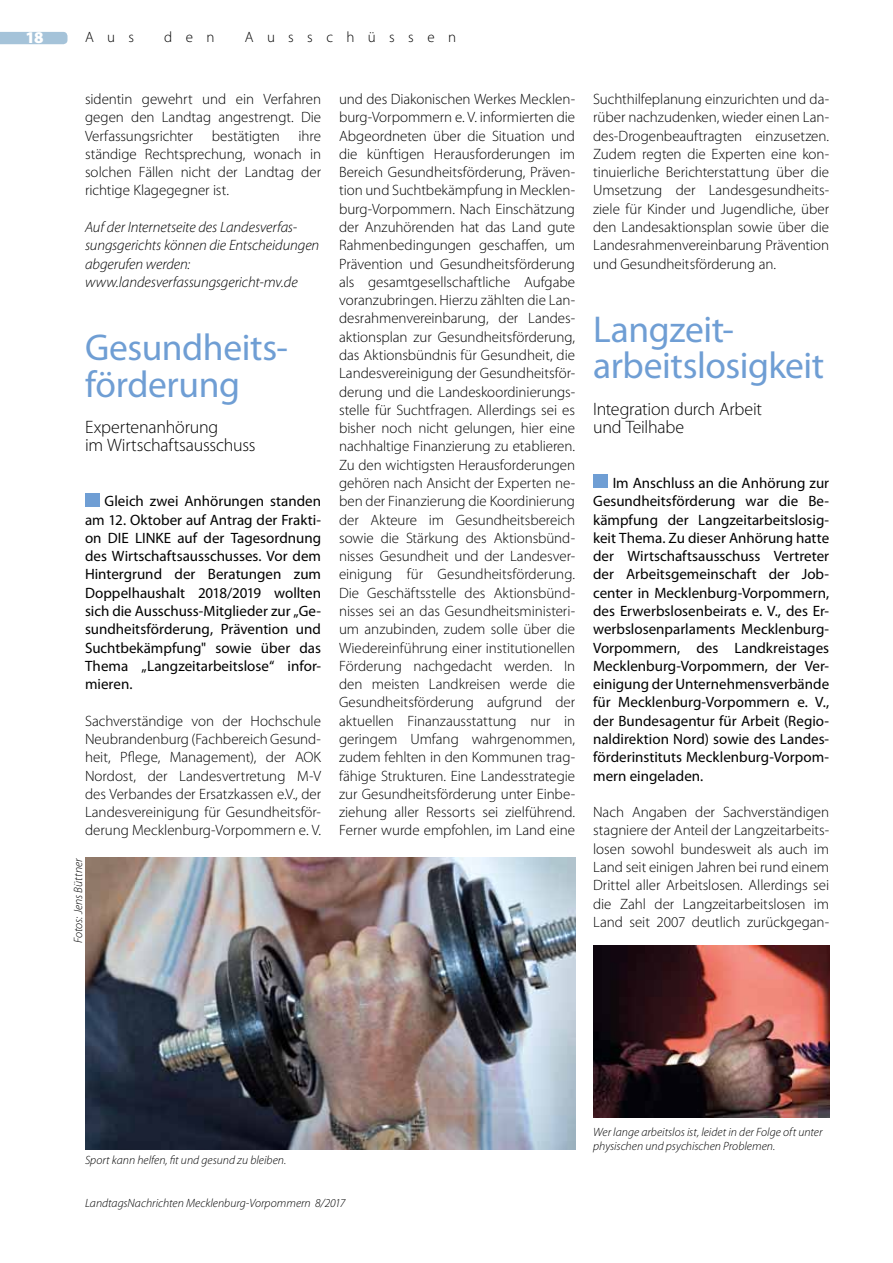
<style>
.page{position:relative;width:893px;height:1263px;background:#fff}
.page>*{position:absolute;margin:0;border:0;box-sizing:border-box;transform-origin:0 0}
.t1{font:37.5px/36.6px "Myriad Pro";letter-spacing:-.01em;color:#6f9ed4}
.t2{font:300 18px/18.3px "Myriad Pro";letter-spacing:-.015em;color:#000}
.t3{font:900 16.5px "Myriad Pro";color:#fff}
.t4{font:300 15px/18.3px "Myriad Pro";color:#000;text-align:justify}
.t5{font:15px/18.3px "Myriad Pro";color:#000;text-align:justify}
.t6{font:italic 300 15px/18.3px "Myriad Pro";letter-spacing:-.005em;color:#000}
.t7{font:300 15px "Myriad Pro";letter-spacing:.895em;color:#000}
.t8{font:italic 300 12px/13.5px "Myriad Pro";letter-spacing:.005em;color:#000}
</style>
<div class="page">
<div style="left:85px;top:493px;width:14px;height:13px;background:#6f9ed4"></div>
<div style="left:593px;top:475px;width:14px;height:13px;background:#6f9ed4"></div>
<img style="left:85px;top:857px;width:490px;height:292px">
<img style="left:593px;top:945px;width:236px;height:173px">
<svg style="left:0;top:32px;width:68px;height:12px"></svg>
<p class="t3" style="left:26px;top:27px;width:20px">18</p>
<p class="t4" style="left:85px;top:28px;width:50px">Aus</p>
<p class="t4" style="left:164px;top:28px;width:52px">den</p>
<p class="t7" style="left:245px;top:28px;width:213px">Ausschüssen</p>
<p class="t4" style="left:85px;top:90px;width:238px">sidentin gewehrt und ein Verfahren gegen den Landtag angestrengt. Die Verfassungsrichter bestätigten ihre ständige Rechtsprechung, wonach in solchen Fällen nicht der Landtag der richtige Klagegegner ist.</p>
<p class="t6" style="left:85px;top:218px;width:236px">Auf der Internetseite des Landesverfas&shy;sungsgerichts können die Entscheidungen abgerufen werden: www.landesverfassungsgericht-mv.de</p>
<h1 class="t1" style="left:85px;top:328px;width:205px">Gesundheits&shy;förderung</h1>
<p class="t2" style="left:85px;top:418px;width:172px">Expertenanhörung<br>im Wirtschaftsausschuss</p>
<p class="t5" style="left:85px;top:492px;width:238px;text-indent:20px">Gleich zwei Anhörungen standen am 12. Oktober auf Antrag der Frakti&shy;on DIE LINKE auf der Tagesordnung des Wirtschaftsausschusses. Vor dem Hintergrund der Beratungen zum Doppelhaushalt 2018/2019 wollten sich die Ausschuss-Mitglieder zur „Ge&shy;sundheitsförderung, Prävention und Suchtbekämpfung" sowie über das Thema „Langzeitarbeitslose“ infor&shy;mieren.</p>
<p class="t4" style="left:85px;top:711px;width:238px">Sachverständige von der Hochschule Neubrandenburg (Fachbereich Gesund&shy;heit, Pflege, Management), der AOK Nordost, der Landesvertretung M-V des Verbandes der Ersatzkassen e.V., der Landesvereinigung für Gesundheitsför&shy;derung Mecklenburg-Vorpommern e. V.</p>
<p class="t8" style="left:71px;top:943px;width:86px;rotate:-90deg">Fotos: Jens Büttner</p>
<p class="t4" style="left:339px;top:90px;width:238px">und des Diakonischen Werkes Mecklen&shy;burg-Vorpommern e. V. informierten die Abgeordneten über die Situation und die künftigen Herausforderungen im Bereich Gesundheitsförderung, Präven&shy;tion und Suchtbekämpfung in Mecklen&shy;burg-Vorpommern. Nach Einschätzung der Anzuhörenden hat das Land gute Rahmenbedingungen geschaffen, um Prävention und Gesundheitsförderung als gesamtgesellschaftliche Aufgabe voranzubringen. Hierzu zählten die Lan&shy;desrahmenvereinbarung, der Landes&shy;aktionsplan zur Gesundheitsförderung, das Aktionsbündnis für Gesundheit, die Landesvereinigung der Gesundheitsför&shy;derung und die Landeskoordinierungs&shy;stelle für Suchtfragen. Allerdings sei es bisher noch nicht gelungen, hier eine nachhaltige Finanzierung zu etablieren.<br>Zu den wichtigsten Herausforderungen gehören nach Ansicht der Experten ne&shy;ben der Finanzierung die Koordinierung der Akteure im Gesundheitsbereich sowie die Stärkung des Aktionsbünd&shy;nisses Gesundheit und der Landesver&shy;einigung für Gesundheitsförderung.<br>Die Geschäftsstelle des Aktionsbünd&shy;nisses sei an das Gesundheitsministeri&shy;um anzubinden, zudem solle über die Wiedereinführung einer institutionellen Förderung nachgedacht werden. In den meisten Landkreisen werde die Gesundheitsförderung aufgrund der aktuellen Finanzausstattung nur in geringem Umfang wahrgenommen, zudem fehlten in den Kommunen trag&shy;fähige Strukturen. Eine Landesstrategie zur Gesundheitsförderung unter Einbe&shy;ziehung aller Ressorts sei zielführend.<br>Ferner wurde empfohlen, im Land eine</p>
<p class="t4" style="left:593px;top:90px;width:238px">Suchthilfeplanung einzurichten und da&shy;rüber nachzudenken, wieder einen Lan&shy;des-Drogenbeauftragten einzusetzen.<br>Zudem regten die Experten eine kon&shy;tinuierliche Berichterstattung über die Umsetzung der Landesgesundheits&shy;ziele für Kinder und Jugendliche, über den Landesaktionsplan sowie über die Landesrahmenvereinbarung Prävention und Gesundheitsförderung an.</p>
<h1 class="t1" style="left:593px;top:310px;width:232px">Langzeit&shy;arbeitslosigkeit</h1>
<p class="t2" style="left:593px;top:399px;width:171px">Integration durch Arbeit und Teilhabe</p>
<p class="t5" style="left:593px;top:473px;width:238px;text-indent:20px">Im Anschluss an die Anhörung zur Gesundheitsförderung war die Be&shy;kämpfung der Langzeitarbeitslosig&shy;keit Thema. Zu dieser Anhörung hatte der Wirtschaftsausschuss Vertreter der Arbeitsgemeinschaft der Job&shy;center in Mecklenburg-Vorpommern, des Erwerbslosenbeirats e. V., des Er&shy;werbslosenparlaments Mecklenburg-Vorpommern, des Landkreistages Mecklenburg-Vorpommern, der Ver&shy;einigung der Unternehmensverbände für Mecklenburg-Vorpommern e. V., der Bundesagentur für Arbeit (Regio&shy;naldirektion Nord) sowie des Landes&shy;förderinstituts Mecklenburg-Vorpom&shy;mern eingeladen.</p>
<p class="t4" style="left:593px;top:803px;width:238px">Nach Angaben der Sachverständigen stagniere der Anteil der Langzeitarbeits&shy;losen sowohl bundesweit als auch im Land seit einigen Jahren bei rund einem Drittel aller Arbeitslosen. Allerdings sei die Zahl der Langzeitarbeitslosen im Land seit 2007 deutlich zurückgegan-</p>
<p class="t8" style="left:85px;top:1153px;width:203px">Sport kann helfen, fit und gesund zu bleiben.</p>
<p class="t8" style="left:593px;top:1125px;width:231px">Wer lange arbeitslos ist, leidet in der Folge oft unter physischen und psychischen Problemen.</p>
<p class="t8" style="left:85px;top:1196px;width:262px">LandtagsNachrichten Mecklenburg-Vorpommern 8/2017</p>
</div>
